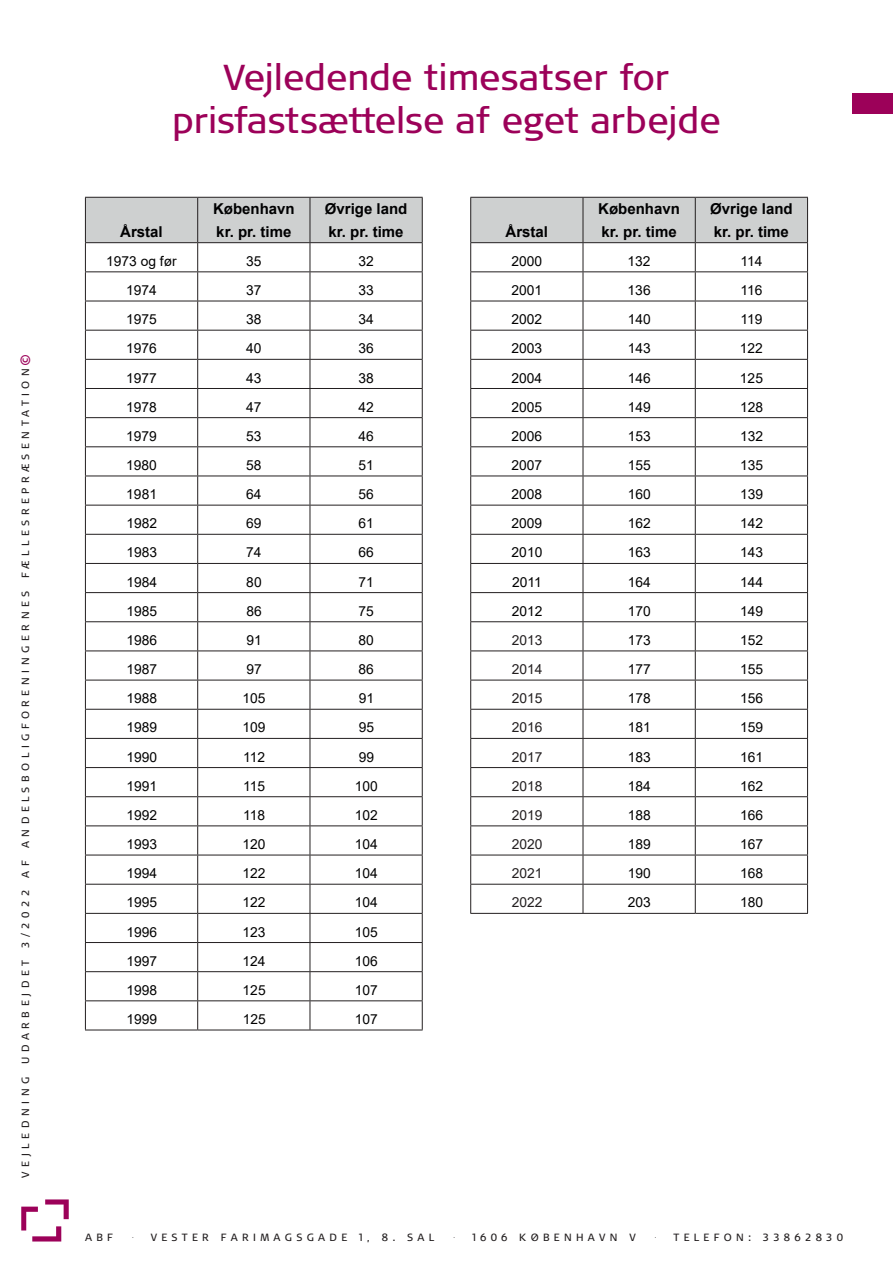
<style>
.page{position:relative;width:893px;height:1263px;background:#fff}
.page>*{position:absolute;margin:0;border:0;box-sizing:border-box;transform-origin:0 0}
.t1{font:36px/43.2px "Signa OT";color:#9c0159;text-align:center}
.t2{font:700 15px/22.5px "Arial";color:#000001}
.t3{font:13.8px "Arial";color:#000001}
.t4{font:13.8px "Arial";color:#231f20}
.t5{font:10.5px "Signa OT";letter-spacing:.43em;color:#231f20}
.t6{font:10.5px "Signa OT";letter-spacing:.41em;color:#231f20}
.t7{font:5.25px "Signa OT";color:#231f20}
.s1{font-size:13.5px;color:#9c0159}
</style>
<div class="page">
<div style="left:853px;top:94px;width:40px;height:20px;background:#9c0159"></div>
<svg style="left:21px;top:1199px;width:48px;height:42px"></svg>
<hr style="left:85px;top:1030px;width:113px;height:1px;background:#231f20">
<hr style="left:198px;top:1030px;width:112px;height:1px;background:#231f20">
<hr style="left:310px;top:1030px;width:113px;height:1px;background:#231f20">
<svg style="left:85px;top:197px;width:338px;height:833px"></svg>
<hr style="left:470px;top:913px;width:113px;height:1px;background:#231f20">
<hr style="left:583px;top:913px;width:112px;height:1px;background:#231f20">
<hr style="left:695px;top:913px;width:113px;height:1px;background:#231f20">
<svg style="left:470px;top:197px;width:338px;height:716px"></svg>
<p class="t5" style="left:20px;top:1178px;width:825px;rotate:-90deg">VEJLEDNING UDARBEJDET 3/2022 AF ANDELSBOLIGFORENINGERNES FÆLLESREPRÆSENTATION <span class="s1">©</span></p>
<h1 class="t1" style="left:172px;top:56px;width:550px">Vejledende timesatser for prisfastsættelse af eget arbejde</h1>
<p class="t2" style="left:120px;top:220px;width:44px">Årstal</p>
<p class="t2" style="left:213px;top:198px;width:83px">København kr. pr. time</p>
<p class="t2" style="left:325px;top:198px;width:84px">Øvrige land kr. pr. time</p>
<p class="t2" style="left:506px;top:220px;width:44px">Årstal</p>
<p class="t2" style="left:598px;top:198px;width:83px">København kr. pr. time</p>
<p class="t2" style="left:710px;top:198px;width:84px">Øvrige land kr. pr. time</p>
<p class="t3" style="left:106px;top:251px;width:72px">1973 og før</p>
<p class="t3" style="left:246px;top:251px;width:17px">35</p>
<p class="t3" style="left:358px;top:251px;width:17px">32</p>
<p class="t3" style="left:126px;top:281px;width:32px">1974</p>
<p class="t3" style="left:246px;top:281px;width:17px">37</p>
<p class="t3" style="left:358px;top:281px;width:17px">33</p>
<p class="t3" style="left:126px;top:310px;width:32px">1975</p>
<p class="t3" style="left:246px;top:310px;width:17px">38</p>
<p class="t3" style="left:358px;top:310px;width:17px">34</p>
<p class="t3" style="left:126px;top:339px;width:32px">1976</p>
<p class="t3" style="left:246px;top:339px;width:17px">40</p>
<p class="t3" style="left:358px;top:339px;width:17px">36</p>
<p class="t3" style="left:126px;top:368px;width:32px">1977</p>
<p class="t3" style="left:246px;top:368px;width:17px">43</p>
<p class="t3" style="left:358px;top:368px;width:17px">38</p>
<p class="t3" style="left:126px;top:397px;width:32px">1978</p>
<p class="t3" style="left:246px;top:397px;width:17px">47</p>
<p class="t3" style="left:358px;top:397px;width:17px">42</p>
<p class="t3" style="left:126px;top:426px;width:32px">1979</p>
<p class="t3" style="left:246px;top:426px;width:17px">53</p>
<p class="t3" style="left:359px;top:426px;width:17px">46</p>
<p class="t3" style="left:126px;top:456px;width:32px">1980</p>
<p class="t3" style="left:246px;top:456px;width:17px">58</p>
<p class="t3" style="left:359px;top:456px;width:17px">51</p>
<p class="t3" style="left:126px;top:485px;width:32px">1981</p>
<p class="t3" style="left:246px;top:485px;width:17px">64</p>
<p class="t3" style="left:359px;top:485px;width:17px">56</p>
<p class="t3" style="left:126px;top:514px;width:32px">1982</p>
<p class="t3" style="left:246px;top:514px;width:17px">69</p>
<p class="t3" style="left:359px;top:514px;width:17px">61</p>
<p class="t3" style="left:126px;top:543px;width:32px">1983</p>
<p class="t3" style="left:246px;top:543px;width:17px">74</p>
<p class="t3" style="left:359px;top:543px;width:17px">66</p>
<p class="t3" style="left:126px;top:572px;width:32px">1984</p>
<p class="t3" style="left:246px;top:572px;width:17px">80</p>
<p class="t3" style="left:359px;top:572px;width:17px">71</p>
<p class="t3" style="left:126px;top:601px;width:32px">1985</p>
<p class="t3" style="left:246px;top:601px;width:17px">86</p>
<p class="t3" style="left:359px;top:601px;width:17px">75</p>
<p class="t3" style="left:126px;top:631px;width:32px">1986</p>
<p class="t3" style="left:246px;top:631px;width:17px">91</p>
<p class="t3" style="left:359px;top:631px;width:17px">80</p>
<p class="t3" style="left:126px;top:660px;width:32px">1987</p>
<p class="t3" style="left:246px;top:660px;width:17px">97</p>
<p class="t3" style="left:359px;top:660px;width:17px">86</p>
<p class="t3" style="left:126px;top:689px;width:32px">1988</p>
<p class="t3" style="left:243px;top:689px;width:25px">105</p>
<p class="t3" style="left:359px;top:689px;width:17px">91</p>
<p class="t3" style="left:126px;top:718px;width:32px">1989</p>
<p class="t3" style="left:243px;top:718px;width:25px">109</p>
<p class="t3" style="left:359px;top:718px;width:17px">95</p>
<p class="t3" style="left:126px;top:747px;width:32px">1990</p>
<p class="t3" style="left:243px;top:747px;width:23px">112</p>
<p class="t3" style="left:359px;top:747px;width:17px">99</p>
<p class="t3" style="left:126px;top:776px;width:32px">1991</p>
<p class="t3" style="left:243px;top:776px;width:23px">115</p>
<p class="t3" style="left:355px;top:776px;width:25px">100</p>
<p class="t3" style="left:126px;top:805px;width:32px">1992</p>
<p class="t3" style="left:243px;top:805px;width:23px">118</p>
<p class="t3" style="left:355px;top:805px;width:25px">102</p>
<p class="t3" style="left:126px;top:835px;width:32px">1993</p>
<p class="t3" style="left:243px;top:835px;width:25px">120</p>
<p class="t3" style="left:355px;top:835px;width:25px">104</p>
<p class="t3" style="left:126px;top:864px;width:32px">1994</p>
<p class="t3" style="left:243px;top:864px;width:25px">122</p>
<p class="t3" style="left:355px;top:864px;width:25px">104</p>
<p class="t3" style="left:126px;top:893px;width:32px">1995</p>
<p class="t3" style="left:243px;top:893px;width:25px">122</p>
<p class="t3" style="left:355px;top:893px;width:25px">104</p>
<p class="t3" style="left:126px;top:922px;width:32px">1996</p>
<p class="t3" style="left:243px;top:922px;width:25px">123</p>
<p class="t3" style="left:355px;top:922px;width:25px">105</p>
<p class="t3" style="left:127px;top:951px;width:32px">1997</p>
<p class="t3" style="left:243px;top:951px;width:25px">124</p>
<p class="t3" style="left:355px;top:951px;width:25px">106</p>
<p class="t3" style="left:127px;top:980px;width:32px">1998</p>
<p class="t3" style="left:243px;top:980px;width:25px">125</p>
<p class="t3" style="left:355px;top:980px;width:25px">107</p>
<p class="t3" style="left:127px;top:1010px;width:32px">1999</p>
<p class="t3" style="left:243px;top:1010px;width:25px">125</p>
<p class="t3" style="left:355px;top:1010px;width:25px">107</p>
<p class="t3" style="left:511px;top:251px;width:32px">2000</p>
<p class="t3" style="left:628px;top:251px;width:25px">132</p>
<p class="t3" style="left:740px;top:251px;width:23px">114</p>
<p class="t3" style="left:511px;top:281px;width:32px">2001</p>
<p class="t3" style="left:628px;top:281px;width:25px">136</p>
<p class="t3" style="left:740px;top:281px;width:23px">116</p>
<p class="t3" style="left:511px;top:310px;width:32px">2002</p>
<p class="t3" style="left:628px;top:310px;width:25px">140</p>
<p class="t3" style="left:740px;top:310px;width:23px">119</p>
<p class="t3" style="left:512px;top:339px;width:32px">2003</p>
<p class="t3" style="left:628px;top:339px;width:25px">143</p>
<p class="t3" style="left:740px;top:339px;width:25px">122</p>
<p class="t3" style="left:512px;top:368px;width:32px">2004</p>
<p class="t3" style="left:628px;top:368px;width:25px">146</p>
<p class="t3" style="left:740px;top:368px;width:25px">125</p>
<p class="t3" style="left:512px;top:397px;width:32px">2005</p>
<p class="t3" style="left:628px;top:397px;width:25px">149</p>
<p class="t3" style="left:740px;top:397px;width:25px">128</p>
<p class="t3" style="left:512px;top:426px;width:32px">2006</p>
<p class="t3" style="left:628px;top:426px;width:25px">153</p>
<p class="t3" style="left:740px;top:426px;width:25px">132</p>
<p class="t3" style="left:512px;top:456px;width:32px">2007</p>
<p class="t3" style="left:628px;top:456px;width:25px">155</p>
<p class="t3" style="left:740px;top:456px;width:25px">135</p>
<p class="t3" style="left:512px;top:485px;width:32px">2008</p>
<p class="t3" style="left:628px;top:485px;width:25px">160</p>
<p class="t3" style="left:740px;top:485px;width:25px">139</p>
<p class="t3" style="left:512px;top:514px;width:32px">2009</p>
<p class="t3" style="left:628px;top:514px;width:25px">162</p>
<p class="t3" style="left:740px;top:514px;width:25px">142</p>
<p class="t3" style="left:512px;top:543px;width:32px">2010</p>
<p class="t3" style="left:628px;top:543px;width:25px">163</p>
<p class="t3" style="left:740px;top:543px;width:25px">143</p>
<p class="t3" style="left:512px;top:572px;width:31px">2011</p>
<p class="t3" style="left:628px;top:572px;width:25px">164</p>
<p class="t3" style="left:740px;top:572px;width:25px">144</p>
<p class="t3" style="left:512px;top:601px;width:32px">2012</p>
<p class="t3" style="left:628px;top:601px;width:25px">170</p>
<p class="t3" style="left:740px;top:601px;width:25px">149</p>
<p class="t4" style="left:512px;top:631px;width:32px">2013</p>
<p class="t3" style="left:628px;top:631px;width:25px">173</p>
<p class="t3" style="left:740px;top:631px;width:25px">152</p>
<p class="t4" style="left:512px;top:660px;width:32px">2014</p>
<p class="t3" style="left:628px;top:660px;width:25px">177</p>
<p class="t3" style="left:740px;top:660px;width:25px">155</p>
<p class="t4" style="left:512px;top:689px;width:32px">2015</p>
<p class="t3" style="left:628px;top:689px;width:25px">178</p>
<p class="t3" style="left:740px;top:689px;width:25px">156</p>
<p class="t4" style="left:512px;top:718px;width:32px">2016</p>
<p class="t3" style="left:628px;top:718px;width:25px">181</p>
<p class="t3" style="left:740px;top:718px;width:25px">159</p>
<p class="t4" style="left:512px;top:747px;width:32px">2017</p>
<p class="t3" style="left:628px;top:747px;width:25px">183</p>
<p class="t3" style="left:740px;top:747px;width:25px">161</p>
<p class="t4" style="left:512px;top:776px;width:32px">2018</p>
<p class="t3" style="left:628px;top:776px;width:25px">184</p>
<p class="t3" style="left:740px;top:776px;width:25px">162</p>
<p class="t4" style="left:512px;top:805px;width:32px">2019</p>
<p class="t3" style="left:628px;top:805px;width:25px">188</p>
<p class="t3" style="left:740px;top:805px;width:25px">166</p>
<p class="t4" style="left:512px;top:835px;width:32px">2020</p>
<p class="t3" style="left:628px;top:835px;width:25px">189</p>
<p class="t3" style="left:740px;top:835px;width:25px">167</p>
<p class="t4" style="left:512px;top:864px;width:32px">2021</p>
<p class="t3" style="left:628px;top:864px;width:25px">190</p>
<p class="t3" style="left:740px;top:864px;width:25px">168</p>
<p class="t4" style="left:512px;top:893px;width:32px">2022</p>
<p class="t3" style="left:628px;top:893px;width:25px">203</p>
<p class="t3" style="left:740px;top:893px;width:25px">180</p>
<p class="t6" style="left:85px;top:1231px;width:29px">ABF</p>
<p class="t7" style="left:132px;top:1233px;width:3px">.</p>
<p class="t6" style="left:151px;top:1231px;width:285px">VESTER FARIMAGSGADE 1, 8. SAL</p>
<p class="t7" style="left:453px;top:1233px;width:3px">.</p>
<p class="t6" style="left:472px;top:1231px;width:165px">1606 KØBENHAVN V</p>
<p class="t7" style="left:655px;top:1233px;width:3px">.</p>
<p class="t6" style="left:673px;top:1231px;width:171px">TELEFON: 33862830</p>
</div>
